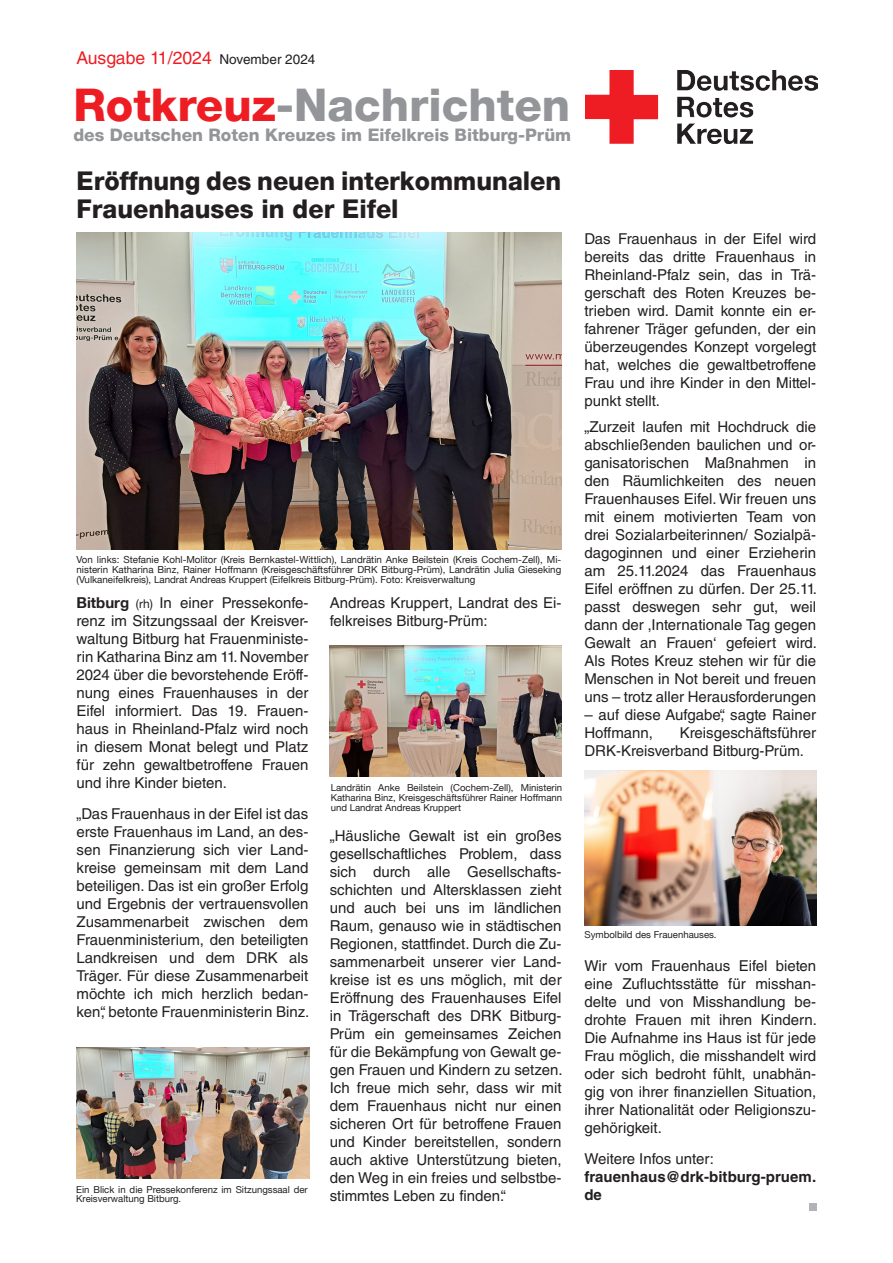
<style>
.page{position:relative;width:893px;height:1263px;background:#fff}
.page>*{position:absolute;margin:0;border:0;box-sizing:border-box;transform-origin:0 0}
.t1{font:800 45px "Helvetica Neue LT";color:#939598}
.t2{font:800 25.8px/28.8px "Helvetica Neue LT";color:#231f20}
.t3{font:17.7px "Helvetica LT Std";color:#ee1d23}
.t4{font:800 17.25px "Helvetica Neue LT";color:#939598}
.t5{font:15px/18px "Helvetica LT Std";color:#231f20;text-align:justify}
.t6{font:700 15px/18px "Helvetica LT Std";letter-spacing:.005em;color:#231f20}
.t7{font:9.75px/9.8px "Helvetica Neue LT";color:#231f20;text-align:justify}
.t8{font:9.6px/9.8px "Helvetica Neue LT";color:#231f20}
.s1{font-size:13.5px;color:#231f20}
.s2{color:#ee1d23}
.s3{font-family:"Helvetica Neue LT";font-weight:700}
.s4{font-family:"Helvetica Neue LT";font-size:12px}
</style>
<div class="page">
<div style="left:809px;top:1203px;width:7px;height:7px;background:#b2b3b7"></div>
<img style="left:585px;top:70px;width:232px;height:73px">
<img style="left:77px;top:233px;width:485px;height:316px">
<img style="left:76px;top:1047px;width:233px;height:131px">
<img style="left:330px;top:645px;width:232px;height:131px">
<img style="left:584px;top:770px;width:232px;height:155px">
<p class="t3" style="left:77px;top:47px;width:240px">Ausgabe 11/2024 <span class="s1">November 2024</span></p>
<p class="t1" style="left:73px;top:78px;width:498px"><span class="s2">Rotkreuz</span>-Nachrichten</p>
<p class="t4" style="left:73px;top:125px;width:499px">des Deutschen Roten Kreuzes im Eifelkreis Bitburg-Prüm</p>
<p class="t2" style="left:77px;top:166px;width:486px">Eröffnung des neuen interkommunalen<br>Frauenhauses in der Eifel</p>
<p class="t7" style="left:77px;top:555px;width:486px">Von links: Stefanie Kohl-Molitor (Kreis Bernkastel-Wittlich), Landrätin Anke Beilstein (Kreis Cochem-Zell), Mi&shy;nisterin Katharina Binz, Rainer Hoffmann (Kreisgeschäftsführer DRK Bitburg-Prüm), Landrätin Julia Gieseking (Vulkaneifelkreis), Landrat Andreas Kruppert (Eifelkreis Bitburg-Prüm). Foto: Kreisverwaltung</p>
<p class="t5" style="left:77px;top:594px;width:233px"><span class="s3">Bitburg</span> <span class="s4">(rh)</span> In einer Pressekonfe&shy;renz im Sitzungssaal der Kreisver&shy;waltung Bitburg hat Frauenministe&shy;rin Katharina Binz am 11. November 2024 über die bevorstehende Eröff&shy;nung eines Frauenhauses in der Eifel informiert. Das 19. Frauen&shy;haus in Rheinland-Pfalz wird noch in diesem Monat belegt und Platz für zehn gewaltbetroffene Frauen und ihre Kinder bieten.</p>
<p class="t5" style="left:77px;top:805px;width:234px">„Das Frauenhaus in der Eifel ist das erste Frauenhaus im Land, an des&shy;sen Finanzierung sich vier Land&shy;kreise gemeinsam mit dem Land beteiligen. Das ist ein großer Erfolg und Ergebnis der vertrauensvollen Zusammenarbeit zwischen dem Frauenministerium, den beteiligten Landkreisen und dem DRK als Träger. Für diese Zusammenarbeit möchte ich mich herzlich bedan&shy;ken“, betonte Frauenministerin Binz.</p>
<p class="t8" style="left:76px;top:1184px;width:233px">Ein Blick in die Pressekonferenz im Sitzungssaal der<br>Kreisverwaltung Bitburg.</p>
<p class="t5" style="left:330px;top:594px;width:233px">Andreas Kruppert, Landrat des Ei&shy;felkreises Bitburg-Prüm:</p>
<p class="t8" style="left:331px;top:783px;width:233px;text-align:justify">Landrätin Anke Beilstein (Cochem-Zell), Ministerin Katharina Binz, Kreisgeschäftsführer Rainer Hoffmann und Landrat Andreas Kruppert</p>
<p class="t5" style="left:330px;top:827px;width:234px">„Häusliche Gewalt ist ein großes gesellschaftliches Problem, dass sich durch alle Gesellschafts&shy;schichten und Altersklassen zieht und auch bei uns im ländlichen Raum, genauso wie in städtischen Regionen, stattfindet. Durch die Zu&shy;sammenarbeit unserer vier Land&shy;kreise ist es uns möglich, mit der Eröffnung des Frauenhauses Eifel in Trägerschaft des DRK Bitburg-Prüm ein gemeinsames Zeichen für die Bekämpfung von Gewalt ge&shy;gen Frauen und Kindern zu setzen.<br>Ich freue mich sehr, dass wir mit dem Frauenhaus nicht nur einen sicheren Ort für betroffene Frauen und Kinder bereitstellen, sondern auch aktive Unterstützung bieten, den Weg in ein freies und selbstbe&shy;stimmtes Leben zu finden.“</p>
<p class="t5" style="left:584px;top:229px;width:233px">Das Frauenhaus in der Eifel wird bereits das dritte Frauenhaus in Rheinland-Pfalz sein, das in Trä&shy;gerschaft des Roten Kreuzes be&shy;trieben wird. Damit konnte ein er&shy;fahrener Träger gefunden, der ein überzeugendes Konzept vorgelegt hat, welches die gewaltbetroffene Frau und ihre Kinder in den Mittel&shy;punkt stellt.</p>
<p class="t5" style="left:584px;top:418px;width:234px">„Zurzeit laufen mit Hochdruck die abschließenden baulichen und or&shy;ganisatorischen Maßnahmen in den Räumlichkeiten des neuen Frauenhauses Eifel. Wir freuen uns mit einem motivierten Team von drei Sozialarbeiterinnen/ Sozialpä&shy;dagoginnen und einer Erzieherin am 25.11.2024 das Frauenhaus Eifel eröffnen zu dürfen. Der 25.11. passt deswegen sehr gut, weil dann der ‚Internationale Tag gegen Gewalt an Frauen‘ gefeiert wird.<br>Als Rotes Kreuz stehen wir für die Menschen in Not bereit und freuen uns – trotz aller Herausforderungen</p>
<p class="t5" style="left:584px;top:706px;width:233px">– auf diese Aufgabe“, sagte Rainer<br>Hoffmann,</p>
<p class="t5" style="left:584px;top:724px;width:233px;text-indent:95px">Kreisgeschäftsführer<br>DRK-Kreisverband Bitburg-Prüm.</p>
<p class="t8" style="left:584px;top:930px;width:134px">Symbolbild des Frauenhauses.</p>
<p class="t5" style="left:584px;top:957px;width:234px">Wir vom Frauenhaus Eifel bieten eine Zufluchtsstätte für misshan&shy;delte und von Misshandlung be&shy;drohte Frauen mit ihren Kindern.<br>Die Aufnahme ins Haus ist für jede Frau möglich, die misshandelt wird oder sich bedroht fühlt, unabhän&shy;gig von ihrer finanziellen Situation, ihrer Nationalität oder Religionszu&shy;gehörigkeit.</p>
<p class="t5" style="left:584px;top:1150px;width:131px">Weitere Infos unter:</p>
<p class="t6" style="left:584px;top:1167px;width:233px">frauenhaus@drk-bitburg-pruem. de</p>
</div>
